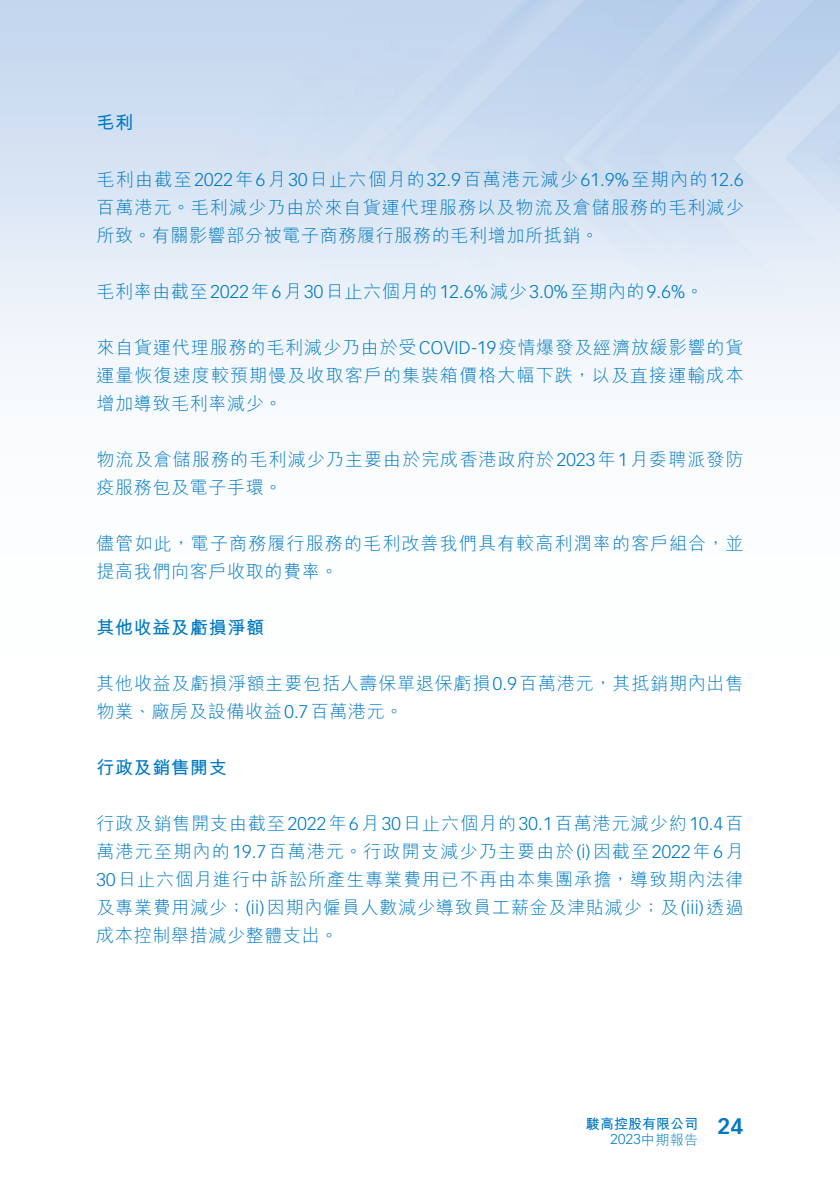
<style>
.page{position:relative;width:840px;height:1191px;background:#fff}
.page>*{position:absolute;margin:0;border:0;box-sizing:border-box;transform-origin:0 0}
._00_txt{font:300 18px/28px "M Hei HK";letter-spacing:.045em;color:#0079c2;text-align:justify}
._03_H3{font:700 18px "M Hei HK";letter-spacing:.04em;color:#0079c2}
.t1{font:700 14px "M Hei HK";color:#0079c2}
.t2{font:300 14px "Vectora LT Std";color:#0079c2}
.s1{font-family:"Vectora LT Std"}
.s2{font-family:"Vectora LT Std";font-size:22px}
.s3{font-family:"M Hei HK"}
</style>
<div class="page">
<p class="_03_H3" style="left:96px;top:110px;width:38px">毛利</p>
<p class="_00_txt" style="left:96px;top:165px;width:648px">毛利由截至<span class="s1">2022</span>年<span class="s1">6</span>月<span class="s1">30</span>日止六個月的<span class="s1">32.9</span>百萬港元減少<span class="s1">61.9%</span>至期內的<span class="s1">12.6</span>百萬港元。毛利減少乃由於來自貨運代理服務以及物流及倉儲服務的毛利減少所致。有關影響部分被電子商務履行服務的毛利增加所抵銷。</p>
<p class="_00_txt" style="left:96px;top:277px;width:608px">毛利率由截至<span class="s1">2022</span>年<span class="s1">6</span>月<span class="s1">30</span>日止六個月的<span class="s1">12.6%</span>減少<span class="s1">3.0%</span>至期內的<span class="s1">9.6%</span>。</p>
<p class="_00_txt" style="left:96px;top:333px;width:648px">來自貨運代理服務的毛利減少乃由於受<span class="s1">COVID-19</span>疫情爆發及經濟放緩影響的貨運量恢復速度較預期慢及收取客戶的集裝箱價格大幅下跌，以及直接運輸成本增加導致毛利率減少。</p>
<p class="_00_txt" style="left:96px;top:445px;width:648px">物流及倉儲服務的毛利減少乃主要由於完成香港政府於<span class="s1">2023</span>年<span class="s1">1</span>月委聘派發防疫服務包及電子手環。</p>
<p class="_00_txt" style="left:96px;top:529px;width:648px">儘管如此，電子商務履行服務的毛利改善我們具有較高利潤率的客戶組合，並提高我們向客戶收取的費率。</p>
<p class="_03_H3" style="left:96px;top:614px;width:169px">其他收益及虧損淨額</p>
<p class="_00_txt" style="left:96px;top:669px;width:648px">其他收益及虧損淨額主要包括人壽保單退保虧損<span class="s1">0.9</span>百萬港元，其抵銷期內出售物業、廠房及設備收益<span class="s1">0.7</span>百萬港元。</p>
<p class="_03_H3" style="left:96px;top:754px;width:132px">行政及銷售開支</p>
<p class="_00_txt" style="left:96px;top:809px;width:648px">行政及銷售開支由截至<span class="s1">2022</span>年<span class="s1">6</span>月<span class="s1">30</span>日止六個月的<span class="s1">30.1</span>百萬港元減少約<span class="s1">10.4</span>百萬港元至期內的<span class="s1">19.7</span>百萬港元。行政開支減少乃主要由於 <span class="s1">)i(</span> 因截至<span class="s1">2022</span>年<span class="s1">6</span>月<span class="s1">30</span>日止六個月進行中訴訟所產生專業費用已不再由本集團承擔，導致期內法律及專業費用減少；<span class="s1">( )i i</span> 因期內僱員人數減少導致員工薪金及津貼減少；及<span class="s1">(iii)</span>透過成本控制舉措減少整體支出。</p>
<p class="t1" style="left:585px;top:1113px;width:159px">駿高控股有限公司 <span class="s2">24</span></p>
<p class="t2" style="left:610px;top:1130px;width:89px">2023<span class="s3">中期報告</span></p>
</div>
